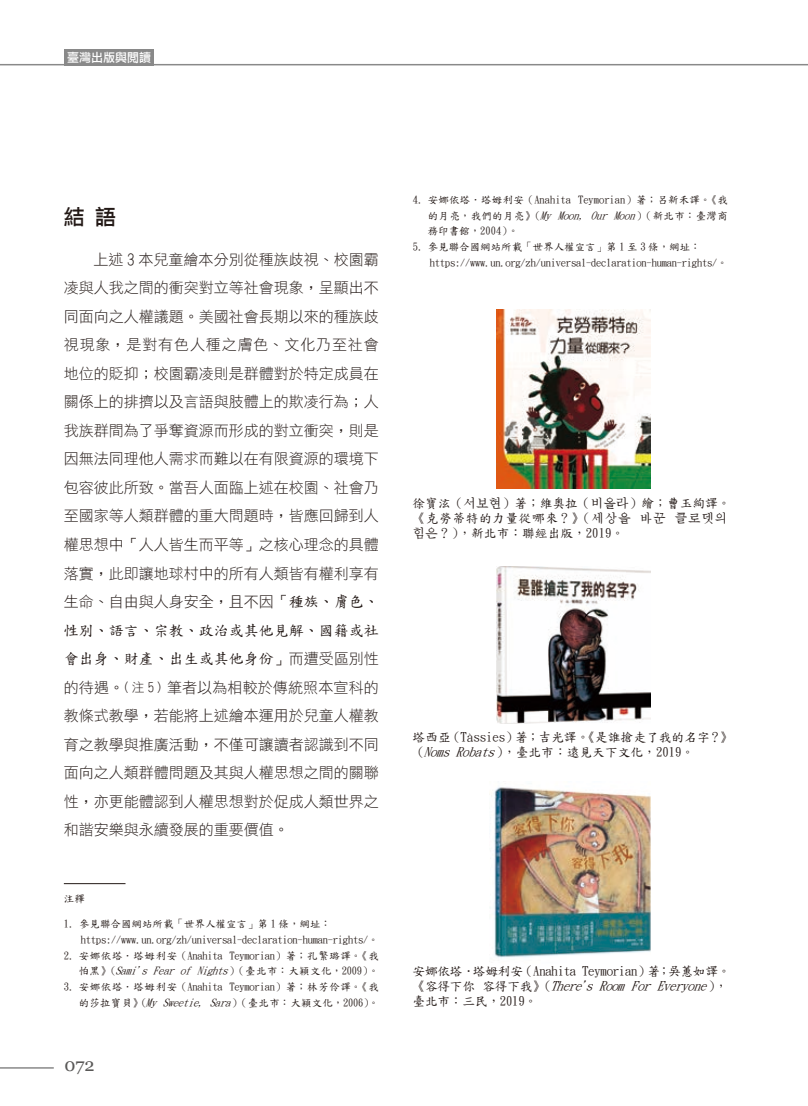
<style>
.page{position:relative;width:808px;height:1106px;background:#fff}
.page>*{position:absolute;margin:0;border:0;box-sizing:border-box;transform-origin:0 0}
.t1{font:21px "DF Li Hei W5 WIN BF";color:#231916}
.t2{font:18px "Georgia";color:#595857}
.t3{font:15px/28.5px "DF Li Hei Lt WIN BF";color:#231916;text-align:justify}
.t4{font:15px/28.5px "DF Kai Shu SB Estd BF";color:#231916}
.t5{font:12.75px/15.3px "DF Kai Shu SB Estd BF";color:#231916}
.t6{font:12.75px/15.3px "DF Kai Shu SB Estd BF";letter-spacing:-.02em;color:#231916}
.t7{font:12px "DF Li Hei W5 WINP BF";color:#fff}
.t8{font:10.5px/15.6px "DF Kai Shu SB Estd BF";letter-spacing:-.02em;color:#231916}
.t9{font:10.5px/15.6px "DF Kai Shu SB Estd BF";color:#231916;text-align:right}
.s1{font-family:"DF Kai Shu SB Estd BF"}
.s2{font-family:"DF Li Hei Lt WIN BF"}
.s3{font-size:12.75px}
.s4{font-style:italic}
.s5{font-family:"Mingti EG Medium KSC"}
</style>
<div class="page">
<hr style="left:0;top:64px;width:808px;height:1px;background:#898989">
<hr style="left:0;top:1067px;width:54px;height:1px;background:#898989">
<div style="left:64px;top:49px;width:90px;height:16px;background:#898989"></div>
<hr style="left:64px;top:883px;width:62px;height:1px;background:#231916">
<img style="left:497px;top:309px;width:154px;height:179px">
<img style="left:497px;top:566px;width:154px;height:157px">
<img style="left:494px;top:787px;width:157px;height:171px">
<p class="t7" style="left:67px;top:51px;width:85px">臺灣出版與閱讀</p>
<h1 class="t1" style="left:64px;top:206px;width:54px">結 語</h1>
<p class="t3" style="left:64px;top:245px;width:317px;text-indent:30px">上述 3 本兒童繪本分別從種族歧視、校園霸凌與人我之間的衝突對立等社會現象，呈顯出不同面向之人權議題。美國社會長期以來的種族歧視現象，是對有色人種之膚色、文化乃至社會地位的貶抑；校園霸凌則是群體對於特定成員在關係上的排擠以及言語與肢體上的欺凌行為；人我族群間為了爭奪資源而形成的對立衝突，則是因無法同理他人需求而難以在有限資源的環境下包容彼此所致。當吾人面臨上述在校園、社會乃至國家等人類群體的重大問題時，皆應回歸到人權思想中「人人皆生而平等」之核心理念的具體落實，此即讓地球村中的所有人類皆有權利享有生命、自由與人身安全，且不因「<span class="s1">種族、膚色、</span></p>
<p class="t4" style="left:64px;top:615px;width:316px">性別、語言、宗教、政治或其他見解、國籍或社會出身、財產、出生或其他身份<span class="s2">」而遭受區別性</span></p>
<p class="t3" style="left:64px;top:673px;width:316px">的待遇。<span class="s3">（注 5）</span>筆者以為相較於傳統照本宣科的教條式教學，若能將上述繪本運用於兒童人權教育之教學與推廣活動，不僅可讓讀者認識到不同面向之人類群體問題及其與人權思想之間的關聯性，亦更能體認到人權思想對於促成人類世界之和諧安樂與永續發展的重要價值。</p>
<p class="t8" style="left:64px;top:891px;width:22px">注釋</p>
<p class="t8" style="left:81px;top:916px;width:299px;text-indent:-17px">1. 參見聯合國網站所載「世界人權宣言」第 1 條，網址：https://www.un.org/zh/universal-declaration-human-rights/。</p>
<p class="t8" style="left:64px;top:947px;width:317px;text-align:right">2. 安娜依塔．塔姆利安（Anahita Teymorian）著；孔繁璐譯。《我怕黑》（<span class="s4">Sami’s Fear of Nights</span>）（臺北市：大穎文化，2009）。</p>
<p class="t9" style="left:64px;top:979px;width:317px">3. 安娜依塔．塔姆利安（Anahita Teymorian）著；林芳伶譯。《我的莎拉寶貝》（<span class="s4">My Sweetie, Sara</span>）（臺北市：大穎文化，2006）。</p>
<p class="t2" style="left:64px;top:1054px;width:32px">072</p>
<p class="t8" style="left:428px;top:192px;width:302px;text-align:justify;text-indent:-15px">4. 安娜依塔．塔姆利安（Anahita Teymorian）著；呂新禾譯。《我的月亮，我們的月亮》（<span class="s4">My Moon, Our Moon</span>）（新北市：臺灣商務印書館，2004）。</p>
<p class="t8" style="left:430px;top:239px;width:299px;text-indent:-17px">5. 參見聯合國網站所載「世界人權宣言」第 1 至 3 條，網址：https://www.un.org/zh/universal-declaration-human-rights/。</p>
<p class="t5" style="left:412px;top:495px;width:320px">徐寶泫（<span class="s5">서보현</span>）著；維奧拉（<span class="s5">비올라</span>）繪；曹玉絢譯。《克勞蒂特的力量從哪來？》（<span class="s5">세상을 바꾼 클로뎃의 힘은</span>？），新北市：聯經出版，2019。</p>
<p class="t5" style="left:412px;top:729px;width:322px">塔西亞（Tàssies）著；吉光譯。《是誰搶走了我的名字？》（<span class="s4">Noms Robats</span>），臺北市：遠見天下文化，2019。</p>
<p class="t6" style="left:412px;top:963px;width:320px">安娜依塔．塔姆利安（Anahita Teymorian）著；吳蕙如譯。《容得下你容得下我》（ <span class="s4">There’s Room For Everyone</span>），臺北市：三民，2019。</p>
</div>
